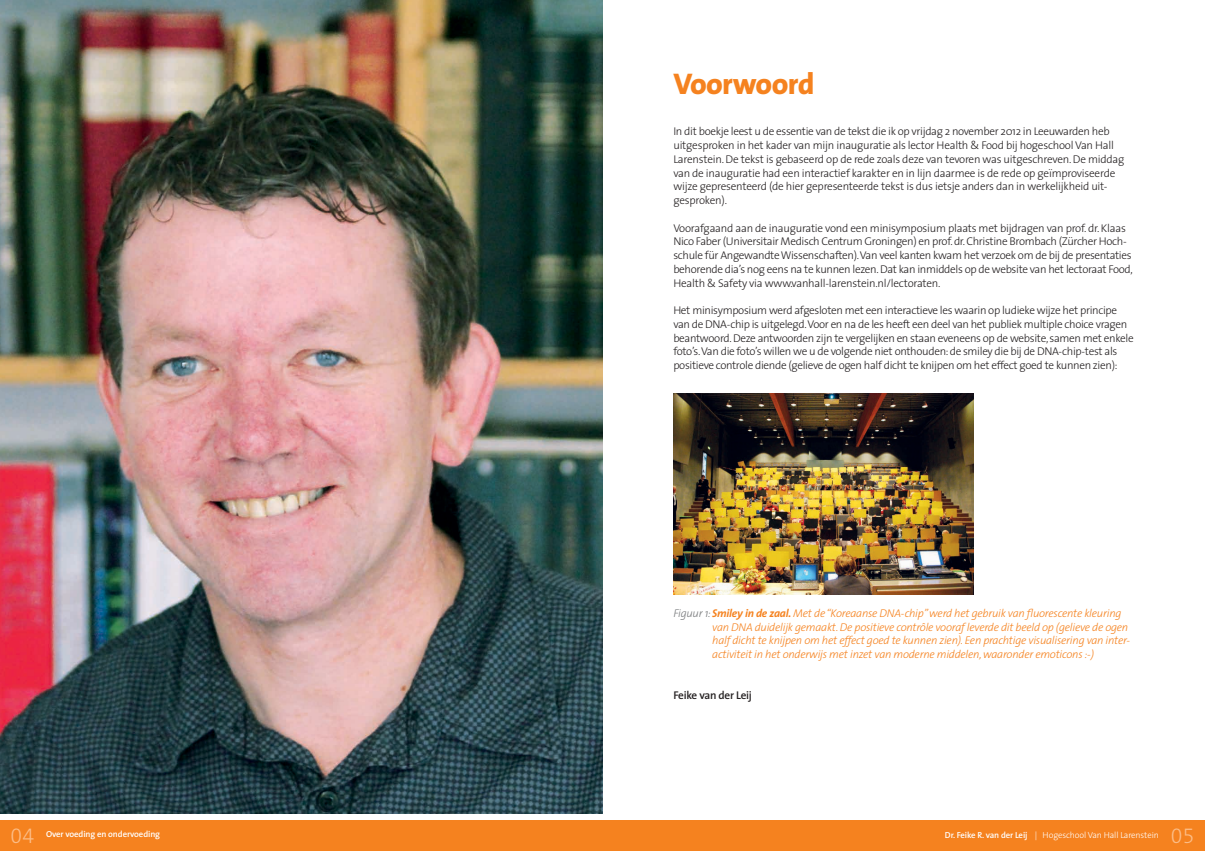
<style>
.page{position:relative;width:1205px;height:851px;background:#fff}
.page>*{position:absolute;margin:0;border:0;box-sizing:border-box;transform-origin:0 0}
.t1{font:800 30px "The Sans";letter-spacing:-.02em;color:#f5821f}
.t2{font:21.25px "The Sans Light Expert";color:#fcbd87}
.t3{font:300 11.25px/13.8px "The Sans";letter-spacing:-.03em;color:#231f20}
.t4{font:italic 300 11.25px/13.8px "The Sans";letter-spacing:-.02em;color:#f5821f}
.t5{font:600 11.25px "The Sans";letter-spacing:-.02em;color:#231f20}
.t6{font:300 8.75px "The Sans";letter-spacing:-.01em;color:#fff}
.t7{font:600 8.75px "The Sans";letter-spacing:-.01em;color:#fff}
.s1{color:#77797b}
.s2{font-weight:700}
.s3{font-weight:600}
</style>
<div class="page">
<img style="left:0;top:0;width:602px;height:814px">
<div style="left:0;top:819px;width:1205px;height:31px;background:#f5821f"></div>
<img style="left:673px;top:393px;width:300px;height:201px">
<h1 class="t1" style="left:673px;top:59px;width:143px">Voorwoord</h1>
<p class="t3" style="left:673px;top:124px;width:453px">In dit boekje leest u de essentie van de tekst die ik op vrijdag 2 november 2012 in Leeuwarden heb uitgesproken in het kader van mijn inauguratie als lector Health &amp; Food bij hogeschool Van Hall Larenstein. De tekst is gebaseerd op de rede zoals deze van tevoren was uitgeschreven. De middag van de inauguratie had een interactief karakter en in lijn daarmee is de rede op geïmproviseerde wijze gepresenteerd (de hier gepresenteerde tekst is dus ietsje anders dan in werkelijkheid uit&shy;gesproken).</p>
<p class="t3" style="left:673px;top:220px;width:461px">Voorafgaand aan de inauguratie vond een minisymposium plaats met bijdragen van prof. dr. Klaas Nico Faber (Universitair Medisch Centrum Groningen) en prof. dr. Christine Brombach (Zürcher Hoch&shy;schule für Angewandte Wissenschaften). Van veel kanten kwam het verzoek om de bij de presentaties behorende dia’s nog eens na te kunnen lezen. Dat kan inmiddels op de website van het lectoraat Food, Health &amp; Safety via www.vanhall-larenstein.nl/lectoraten.</p>
<p class="t3" style="left:673px;top:303px;width:462px">Het minisymposium werd afgesloten met een interactieve les waarin op ludieke wijze het principe van de DNA-chip is uitgelegd. Voor en na de les heeft een deel van het publiek multiple choice vragen beantwoord. Deze antwoorden zijn te vergelijken en staan eveneens op de website, samen met enkele foto’s. Van die foto’s willen we u de volgende niet onthouden: de smiley die bij de DNA-chip-test als positieve controle diende (gelieve de ogen half dicht te knijpen om het effect goed te kunnen zien):</p>
<p class="t4" style="left:712px;top:605px;width:419px;text-indent:-39px"><span class="s1">Figuur 1:</span> <span class="s2">Smiley in de zaal.</span> Met de “Koreaanse DNA-chip” werd het gebruik van fluorescente kleuring van DNA duidelijk gemaakt. De positieve contrôle vooraf leverde dit beeld op (gelieve de ogen half dicht te knijpen om het effect goed te kunnen zien). Een prachtige visualisering van inter&shy;activiteit in het onderwijs met inzet van moderne middelen, waaronder emoticons :-)</p>
<p class="t5" style="left:673px;top:686px;width:80px">Feike van der Leij</p>
<h2 class="t2" style="left:10px;top:818px;width:25px">04</h2>
<p class="t7" style="left:46px;top:826px;width:116px">Over voeding en ondervoeding</p>
<p class="t6" style="left:945px;top:827px;width:215px"><span class="s3">Dr. Feike R. van der Leij</span> | Hogeschool Van Hall Larenstein</p>
<h2 class="t2" style="left:1171px;top:818px;width:25px">05</h2>
</div>
